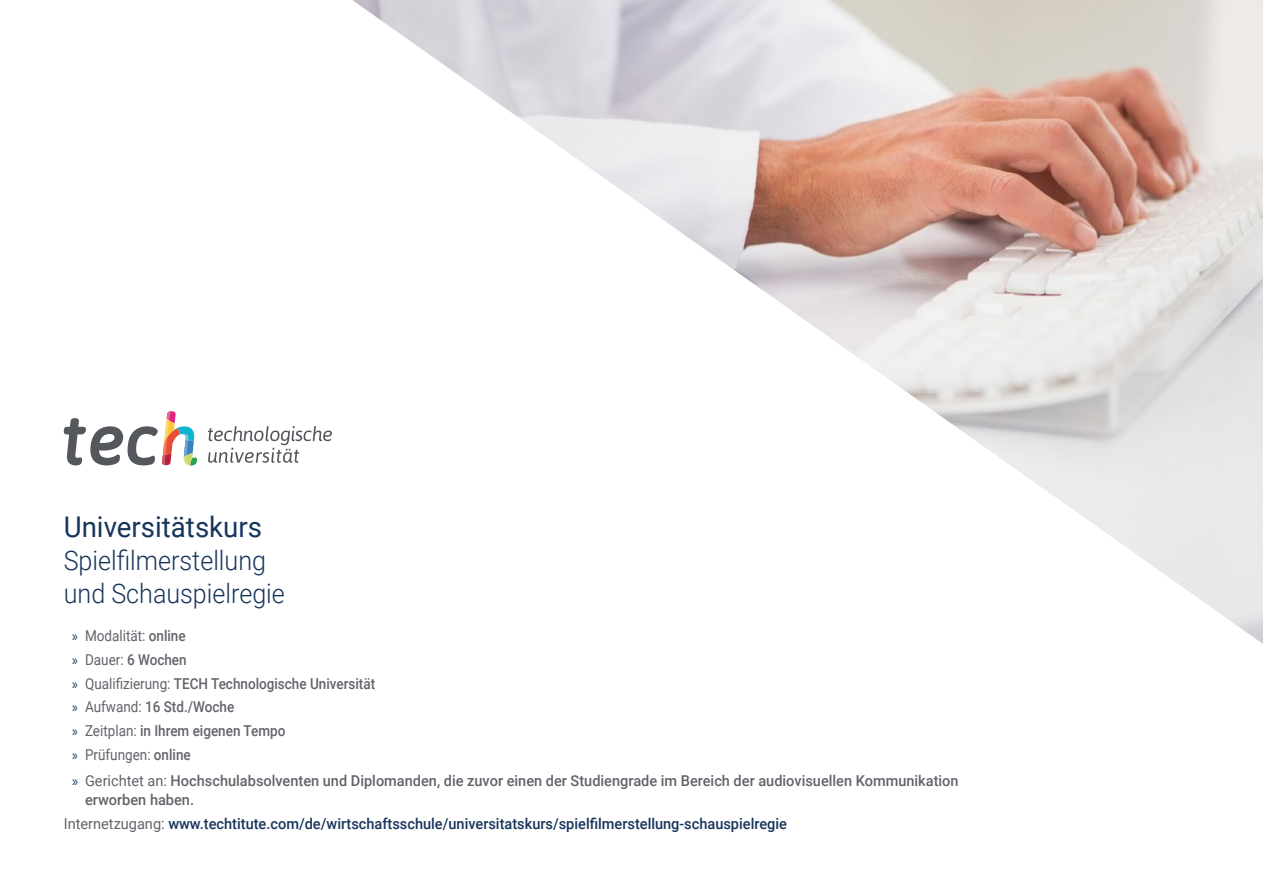
<style>
.page{position:relative;width:1263px;height:893px;background:#fff}
.page>*{position:absolute;margin:0;border:0;box-sizing:border-box;transform-origin:0 0}
.t1{font:28.5px "Roboto";color:#17355b}
.t2{font:300 27px/33px "Roboto";color:#17355b;scale:.93 1}
.t3{font:500 15px/23.7px "Roboto";color:#61646a;scale:.9 1}
.t4{font:500 15px/19.5px "Roboto";color:#61646a}
.t5{font:500 15px "Roboto";color:#17355b}
.s1{font-family:"Myriad Pro";font-weight:400;color:#17355b}
.s2{font-weight:400}
.s3{font-weight:400;color:#61646a}
</style>
<div class="page">
<img style="left:352px;top:0;width:911px;height:644px">
<svg style="left:64px;top:411px;width:133px;height:55px"></svg>
<svg style="left:208px;top:426px;width:124px;height:37px"></svg>
<h1 class="t1" style="left:64px;top:507px;width:200px">Universitätskurs</h1>
<h2 class="t2" style="left:64px;top:543px;width:239px">Spielfilmerstellung und Schauspielregie</h2>
<p class="t3" style="left:72px;top:623px;width:338px"><span class="s1">»</span> <span class="s2">Modalität:</span> online<br><span class="s1">»</span> <span class="s2">Dauer:</span> 6 Wochen<br><span class="s1">»</span> <span class="s2">Qualifizierung:</span> TECH Technologische Universität <span class="s1">»</span> <span class="s2">Aufwand:</span> 16 Std./Woche<br><span class="s1">»</span> <span class="s2">Zeitplan:</span> in Ihrem eigenen Tempo<br><span class="s1">»</span> <span class="s2">Prüfungen:</span> online</p>
<p class="t4" style="left:85px;top:770px;width:875px;text-indent:-13px"><span class="s1">»</span> <span class="s2">Gerichtet an:</span> Hochschulabsolventen und Diplomanden, die zuvor einen der Studiengrade im Bereich der audiovisuellen Kommunikation erworben haben.</p>
<p class="t5" style="left:64px;top:813px;width:725px"><span class="s3">Internetzugang:</span> www.techtitute.com/de/wirtschaftsschule/universitatskurs/spielfilmerstellung-schauspielregie</p>
</div>
